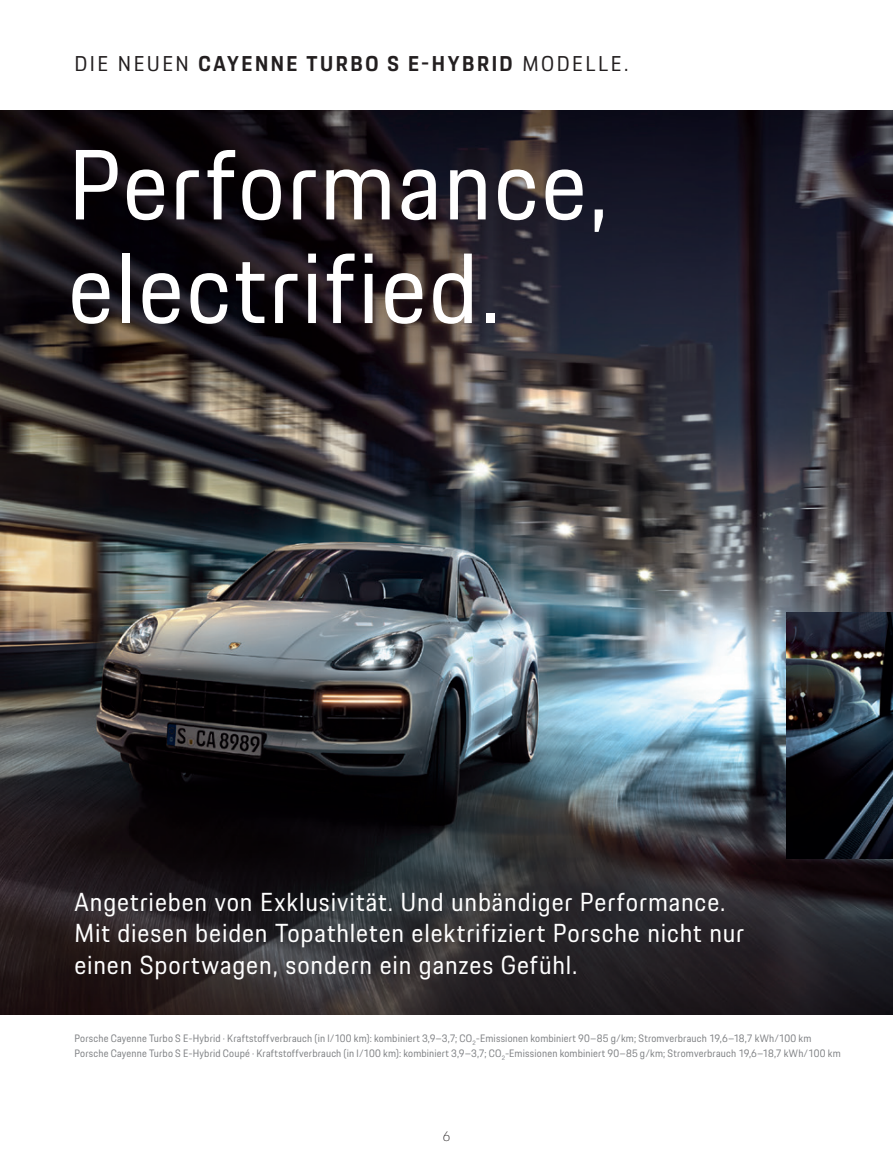
<style>
.page{position:relative;width:893px;height:1170px;background:#fff}
.page>*{position:absolute;margin:0;border:0;box-sizing:border-box;transform-origin:0 0}
.t1{font:97.5px/103.5px "Porsche Next";letter-spacing:.02em;color:#fff}
.t2{font:25.5px/31.5px "Porsche Next";letter-spacing:.035em;color:#fff}
.t3{font:700 21px "Porsche Next";letter-spacing:.125em;color:#231f20}
.t4{font:100 13.5px "Porsche Next";color:#231f20}
.t5{font:10.5px/15px "Porsche Next";letter-spacing:.02em;color:#808285}
.s1{font-weight:400}
</style>
<div class="page">
<img style="left:0;top:110px;width:893px;height:904px">
<img style="left:787px;top:612px;width:106px;height:246px">
<p class="t3" style="left:75px;top:49px;width:555px"><span class="s1">DIE NEUEN</span> CAYENNE TURBO S E-HYBRID <span class="s1">MODELLE.</span></p>
<p class="t1" style="left:68px;top:133px;width:542px">Performance, electrified.</p>
<p class="t2" style="left:74px;top:885px;width:671px">Angetrieben von Exklusivität. Und unbändiger Performance.<br>Mit diesen beiden Topathleten elektrifiziert Porsche nicht nur einen Sportwagen, sondern ein ganzes Gefühl.</p>
<p class="t5" style="left:74px;top:1030px;width:768px">Porsche Cayenne Turbo S E-Hybrid · Kraftstoffverbrauch (in l/100 km): kombiniert 3,9–3,7; CO<sub>2</sub>-Emissionen kombiniert 90–85 g/km; Stromverbrauch 19,6–18,7 kWh/100 km<br>Porsche Cayenne Turbo S E-Hybrid Coupé · Kraftstoffverbrauch (in l/100 km): kombiniert 3,9–3,7; CO<sub>2</sub>-Emissionen kombiniert 90–85 g/km; Stromverbrauch 19,6–18,7 kWh/100 km</p>
<p class="t4" style="left:443px;top:1127px;width:9px">6</p>
</div>
